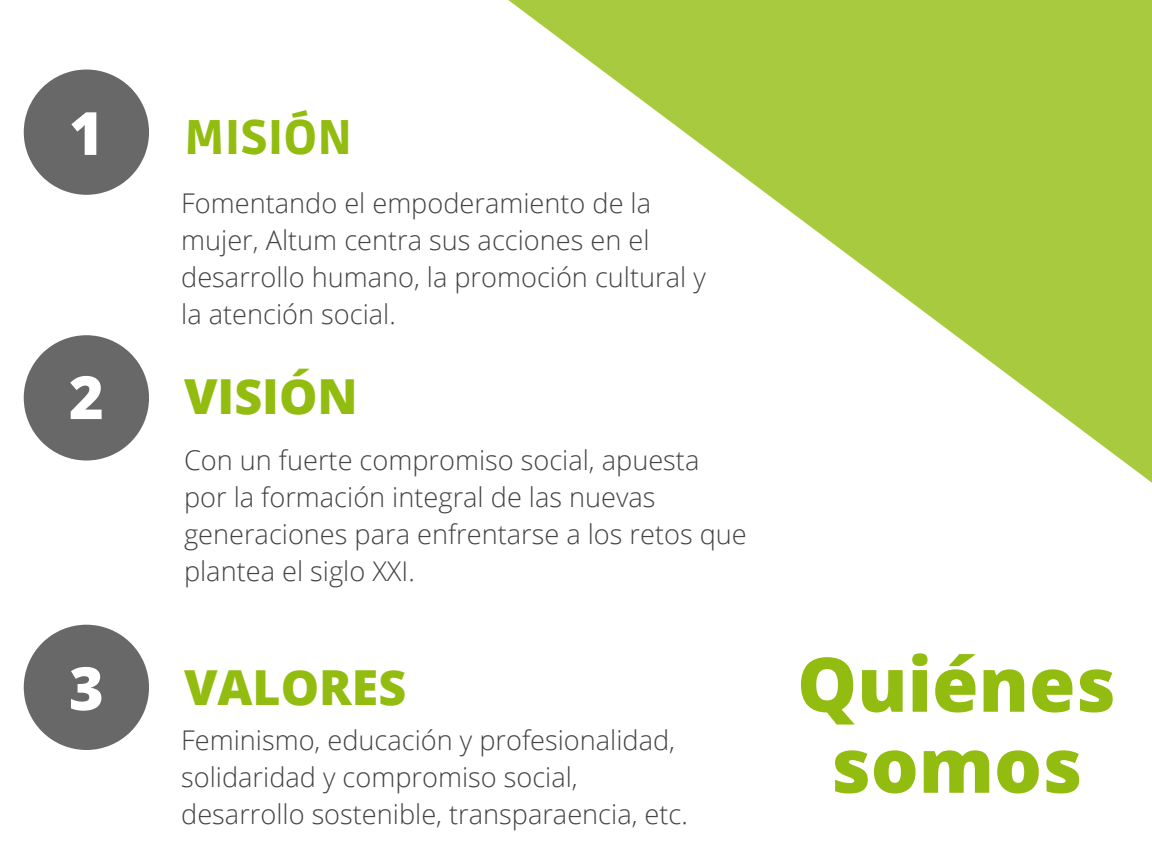
<style>
.page{position:relative;width:1152px;height:864px;background:#fff}
.page>*{position:absolute;margin:0;border:0;box-sizing:border-box;transform-origin:0 0}
.t1{font:800 75.3px/81px "Open Sans";color:#92bd10;text-align:center}
.t2{font:800 59.7px "Open Sans";color:#fff}
.t3{font:800 48.3px "Open Sans";color:#92bd10}
.t4{font:900 48.3px "Ruda";color:#92bd10}
.t5{font:300 27.15px/37.2px "Open Sans";color:#434343}
</style>
<div class="page">
<svg style="left:508px;top:0;width:644px;height:483px"></svg>
<svg style="left:24px;top:70px;width:125px;height:125px"></svg>
<svg style="left:24px;top:625px;width:125px;height:125px"></svg>
<svg style="left:24px;top:335px;width:125px;height:126px"></svg>
<p class="t2" style="left:69px;top:91px;width:36px">1</p>
<p class="t2" style="left:69px;top:355px;width:36px">2</p>
<p class="t2" style="left:69px;top:646px;width:36px">3</p>
<p class="t4" style="left:184px;top:109px;width:169px">MISIÓN</p>
<p class="t5" style="left:181px;top:184px;width:526px">Fomentando el empoderamiento de la mujer, Altum centra sus acciones en el desarrollo humano, la promoción cultural y la atención social.</p>
<h2 class="t3" style="left:184px;top:363px;width:175px">VISIÓN</h2>
<p class="t5" style="left:184px;top:441px;width:564px">Con un fuerte compromiso social, apuesta por la formación integral de las nuevas generaciones para enfrentarse a los retos que plantea el siglo XXI.</p>
<p class="t3" style="left:184px;top:654px;width:224px">VALORES</p>
<h2 class="t5" style="left:181px;top:721px;width:508px">Feminismo, educación y profesionalidad, solidaridad y compromiso social, desarrollo sostenible, transparaencia, etc.</h2>
<h2 class="t1" style="left:797px;top:642px;width:320px">Quiénes somos</h2>
</div>
